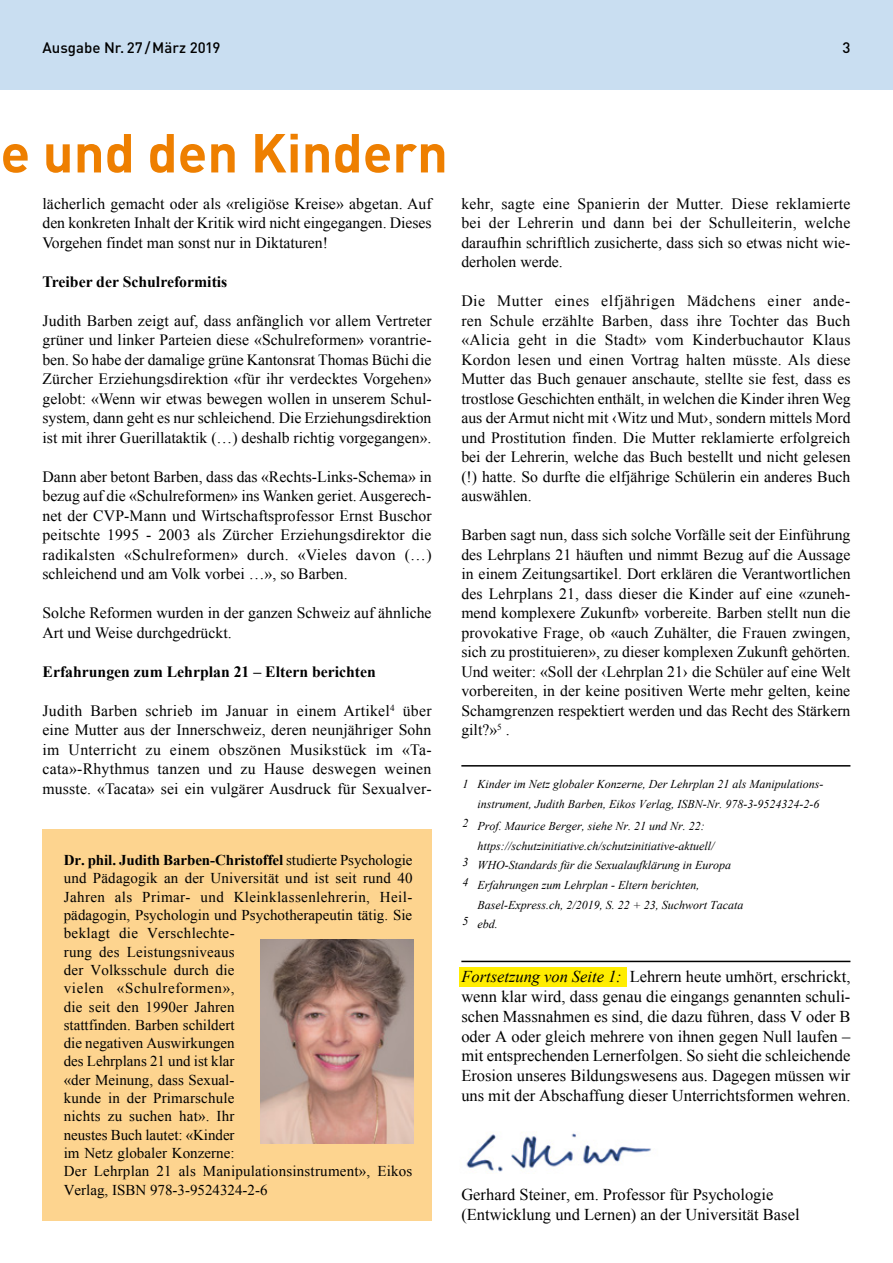
<style>
.page{position:relative;width:893px;height:1263px;background:#fff}
.page>*{position:absolute;margin:0;border:0;box-sizing:border-box;transform-origin:0 0}
.t1{font:700 54px "DIN";color:#ee7f00}
.t2{font:16.5px/19.8px "Times New Roman";color:#000;text-align:justify}
.t3{font:15.75px/19.5px "Times New Roman";color:#000;text-align:justify}
.t4{font:700 15.75px "Times New Roman";color:#000}
.t5{font:15px/18.3px "Times New Roman";letter-spacing:.01em;color:#000}
.t6{font:500 15px "DIN";color:#000}
.t7{font:italic 12px/19.5px "Times New Roman";color:#000}
.s1{font-weight:700}
.s2{font-style:italic}
</style>
<div class="page">
<div style="left:459px;top:967px;width:168px;height:19px;background:#ffed00"></div>
<img style="left:466px;top:1132px;width:185px;height:40px">
<div style="left:0;top:0;width:893px;height:89px;background:#c9def1"></div>
<hr style="left:461px;top:765px;width:389px;height:1px;background:#000">
<hr style="left:461px;top:961px;width:389px;height:1px;background:#000">
<div style="left:43px;top:829px;width:389px;height:391px;background:#fdd48f"></div>
<img style="left:260px;top:940px;width:153px;height:204px">
<p class="t6" style="left:43px;top:38px;width:179px">Ausgabe Nr. 27/März 2019</p>
<p class="t6" style="left:842px;top:38px;width:9px">3</p>
<h1 class="t1" style="left:1px;top:118px;width:449px">e und den Kindern</h1>
<p class="t3" style="left:43px;top:194px;width:391px">lächerlich gemacht oder als «religiöse Kreise» abgetan. Auf den konkreten Inhalt der Kritik wird nicht eingegangen. Dieses Vorgehen findet man sonst nur in Diktaturen!</p>
<p class="t4" style="left:43px;top:271px;width:186px">Treiber der Schulreformitis</p>
<p class="t3" style="left:43px;top:311px;width:391px">Judith Barben zeigt auf, dass anfänglich vor allem Vertreter grüner und linker Parteien diese «Schulreformen» vorantrie&shy;ben. So habe der damalige grüne Kantonsrat Thomas Büchi die Zürcher Erziehungsdirektion «für ihr verdecktes Vorgehen» gelobt: «Wenn wir etwas bewegen wollen in unserem Schul&shy;system, dann geht es nur schleichend. Die Erziehungsdirektion ist mit ihrer Guerillataktik (…) deshalb richtig vorgegangen».</p>
<p class="t3" style="left:43px;top:467px;width:391px">Dann aber betont Barben, dass das «Rechts-Links-Schema» in bezug auf die «Schulreformen» ins Wanken geriet. Ausgerech&shy;net der CVP-Mann und Wirtschaftsprofessor Ernst Buschor peitschte 1995 - 2003 als Zürcher Erziehungsdirektor die radikalsten «Schulreformen» durch. «Vieles davon (…) schleichend und am Volk vorbei …», so Barben.</p>
<p class="t3" style="left:43px;top:603px;width:391px">Solche Reformen wurden in der ganzen Schweiz auf ähnliche<br>Art und Weise durchgedrückt.</p>
<p class="t4" style="left:43px;top:661px;width:335px">Erfahrungen zum Lehrplan 21 – Eltern berichten</p>
<p class="t3" style="left:43px;top:701px;width:391px">Judith Barben schrieb im Januar in einem Artikel<sup>4</sup> über eine Mutter aus der Innerschweiz, deren neunjähriger Sohn im Unterricht zu einem obszönen Musikstück im «Ta&shy;cata»-Rhythmus tanzen und zu Hause deswegen weinen musste. «Tacata» sei ein vulgärer Ausdruck für Sexualver-</p>
<p class="t5" style="left:64px;top:851px;width:350px"><span class="s1">Dr. phil. Judith Barben-Christoffel</span> studierte Psychologie und Pädagogik an der Universität und ist seit rund 40<br>Jahren als Primar- und Kleinklassenlehrerin, Heil&shy;pädagogin, Psychologin und Psychotherapeutin tätig. Sie beklagt die Verschlechte-<br>rung des Leistungsniveaus<br>der Volksschule durch die<br>vielen «Schulreformen»,<br>die seit den 1990er Jahren<br>stattfinden. Barben schildert<br>die negativen Auswirkungen<br>des Lehrplans 21 und ist klar<br>«der Meinung, dass Sexual-<br>kunde in der Primarschule<br>nichts zu suchen hat». Ihr<br>neustes Buch lautet: «Kinder<br>im Netz globaler Konzerne:<br>Der Lehrplan 21 als Manipulationsinstrument», Eikos Verlag, ISBN 978-3-9524324-2-6</p>
<p class="t3" style="left:461px;top:194px;width:391px">kehr, sagte eine Spanierin der Mutter. Diese reklamierte bei der Lehrerin und dann bei der Schulleiterin, welche daraufhin schriftlich zusicherte, dass sich so etwas nicht wie&shy;derholen werde.</p>
<p class="t3" style="left:461px;top:291px;width:391px">Die Mutter eines elfjährigen Mädchens einer ande&shy;ren Schule erzählte Barben, dass ihre Tochter das Buch «Alicia geht in die Stadt» vom Kinderbuchautor Klaus Kordon lesen und einen Vortrag halten müsste. Als diese Mutter das Buch genauer anschaute, stellte sie fest, dass es trostlose Geschichten enthält, in welchen die Kinder ihren Weg aus der Armut nicht mit ‹Witz und Mut›, sondern mittels Mord und Prostitution finden. Die Mutter reklamierte erfolgreich bei der Lehrerin, welche das Buch bestellt und nicht gelesen (!) hatte. So durfte die elfjährige Schülerin ein anderes Buch auswählen.</p>
<p class="t3" style="left:461px;top:525px;width:391px">Barben sagt nun, dass sich solche Vorfälle seit der Einführung des Lehrplans 21 häuften und nimmt Bezug auf die Aussage in einem Zeitungsartikel. Dort erklären die Verantwortlichen des Lehrplans 21, dass dieser die Kinder auf eine «zuneh&shy;mend komplexere Zukunft» vorbereite. Barben stellt nun die provokative Frage, ob «auch Zuhälter, die Frauen zwingen, sich zu prostituieren», zu dieser komplexen Zukunft gehörten.<br>Und weiter: «Soll der ‹Lehrplan 21› die Schüler auf eine Welt vorbereiten, in der keine positiven Werte mehr gelten, keine Schamgrenzen respektiert werden und das Recht des Stärkern gilt?»<sup>5</sup> .</p>
<p class="t7" style="left:477px;top:774px;width:348px;text-indent:-15px">1 Kinder im Netz globaler Konzerne, Der Lehrplan 21 als Manipulations&shy;instrument, Judith Barben, Eikos Verlag, ISBN-Nr. 978-3-9524324-2-6</p>
<p class="t7" style="left:462px;top:816px;width:244px">2 Prof. Maurice Berger, siehe Nr. 21 und Nr. 22:</p>
<p class="t7" style="left:477px;top:836px;width:239px">https://schutzinitiative.ch/schutzinitiative-aktuell/</p>
<p class="t7" style="left:462px;top:855px;width:270px">3 WHO-Standards für die Sexualaufklärung in Europa</p>
<p class="t7" style="left:462px;top:875px;width:238px">4 Erfahrungen zum Lehrplan - Eltern berichten,</p>
<p class="t7" style="left:477px;top:894px;width:268px">Basel-Express.ch, 2/2019, S. 22 + 23, Suchwort Tacata</p>
<p class="t7" style="left:462px;top:914px;width:37px">5 ebd.</p>
<p class="t2" style="left:461px;top:966px;width:391px"><span class="s2">Fortsetzung von Seite 1:</span> Lehrern heute umhört, erschrickt, wenn klar wird, dass genau die eingangs genannten schuli&shy;schen Massnahmen es sind, die dazu führen, dass V oder B oder A oder gleich mehrere von ihnen gegen Null laufen – mit entsprechenden Lernerfolgen. So sieht die schleichende Erosion unseres Bildungswesens aus. Dagegen müssen wir uns mit der Abschaffung dieser Unterrichtsformen wehren.</p>
<p class="t2" style="left:461px;top:1184px;width:340px">Gerhard Steiner, em. Professor für Psychologie (Entwicklung und Lernen) an der Universität Basel</p>
</div>
